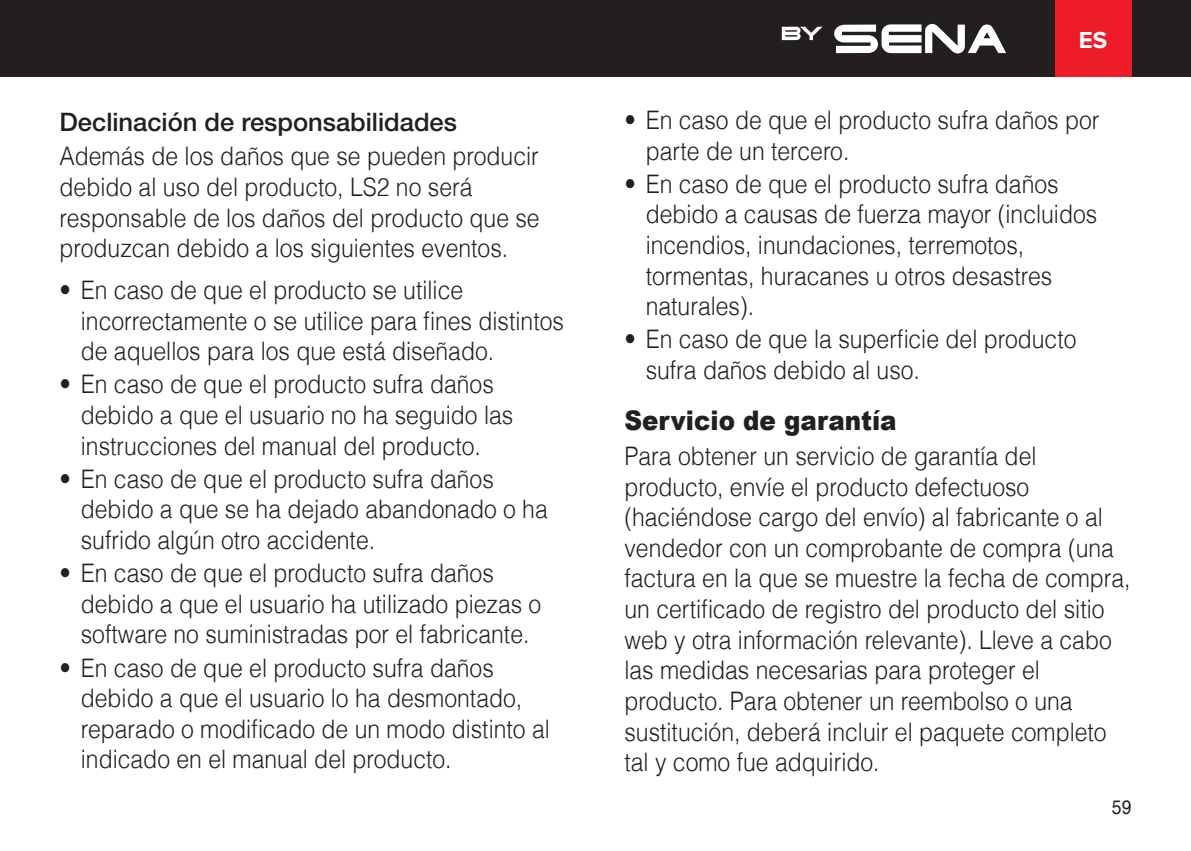
<style>
.page{position:relative;width:1191px;height:851px;background:#fff}
.page>*{position:absolute;margin:0;border:0;box-sizing:border-box;transform-origin:0 0}
.t1{font:900 27px "Arial";color:#231f20;scale:.91 1}
.t2{font:300 25.5px/30.6px "Helvetica LT";color:#231f20;scale:.9 1}
.t3{font:500 25.5px "Helvetica Neue";color:#231f20}
.t4{font:700 24px "Proxima Nova";color:#fff}
.t5{font:19.5px "Helvetica";color:#231f20;scale:.9 1}
</style>
<div class="page">
<div style="left:0;top:0;width:1191px;height:77px;background:#231f20"></div>
<div style="left:1054px;top:0;width:77px;height:77px;background:#ee1c28"></div>
<svg style="left:834px;top:24px;width:172px;height:29px"></svg>
<svg style="left:782px;top:27px;width:40px;height:13px"></svg>
<p class="t3" style="left:60px;top:106px;width:399px">Declinación de responsabilidades</p>
<p class="t2" style="left:60px;top:141px;width:535px">Además de los daños que se pueden producir debido al uso del producto, LS2 no será responsable de los daños del producto que se produzcan debido a los siguientes eventos.</p>
<p class="t2" style="left:81px;top:274px;width:538px;text-indent:-21px">• En caso de que el producto se utilice incorrectamente o se utilice para fines distintos de aquellos para los que está diseñado.</p>
<p class="t2" style="left:81px;top:368px;width:482px;text-indent:-21px">• En caso de que el producto sufra daños debido a que el usuario no ha seguido las instrucciones del manual del producto.</p>
<p class="t2" style="left:81px;top:463px;width:520px;text-indent:-21px">• En caso de que el producto sufra daños debido a que se ha dejado abandonado o ha sufrido algún otro accidente.</p>
<p class="t2" style="left:81px;top:557px;width:513px;text-indent:-21px">• En caso de que el producto sufra daños debido a que el usuario ha utilizado piezas o software no suministradas por el fabricante.</p>
<p class="t2" style="left:81px;top:652px;width:523px;text-indent:-21px">• En caso de que el producto sufra daños debido a que el usuario lo ha desmontado, reparado o modificado de un modo distinto al indicado en el manual del producto.</p>
<p class="t4" style="left:1079px;top:26px;width:30px">ES</p>
<p class="t2" style="left:645px;top:104px;width:506px;text-indent:-21px">• En caso de que el producto sufra daños por parte de un tercero.</p>
<p class="t2" style="left:645px;top:168px;width:503px;text-indent:-21px">• En caso de que el producto sufra daños debido a causas de fuerza mayor (incluidos incendios, inundaciones, terremotos, tormentas, huracanes u otros desastres naturales).</p>
<p class="t2" style="left:645px;top:324px;width:480px;text-indent:-21px">• En caso de que la superficie del producto sufra daños debido al uso.</p>
<p class="t1" style="left:624px;top:400px;width:301px">Servicio de garantía</p>
<p class="t2" style="left:624px;top:440px;width:564px">Para obtener un servicio de garantía del producto, envíe el producto defectuoso (haciéndose cargo del envío) al fabricante o al vendedor con un comprobante de compra (una factura en la que se muestre la fecha de compra, un certificado de registro del producto del sitio web y otra información relevante). Lleve a cabo las medidas necesarias para proteger el producto. Para obtener un reembolso o una sustitución, deberá incluir el paquete completo tal y como fue adquirido.</p>
<p class="t5" style="left:1112px;top:795px;width:23px">59</p>
</div>
